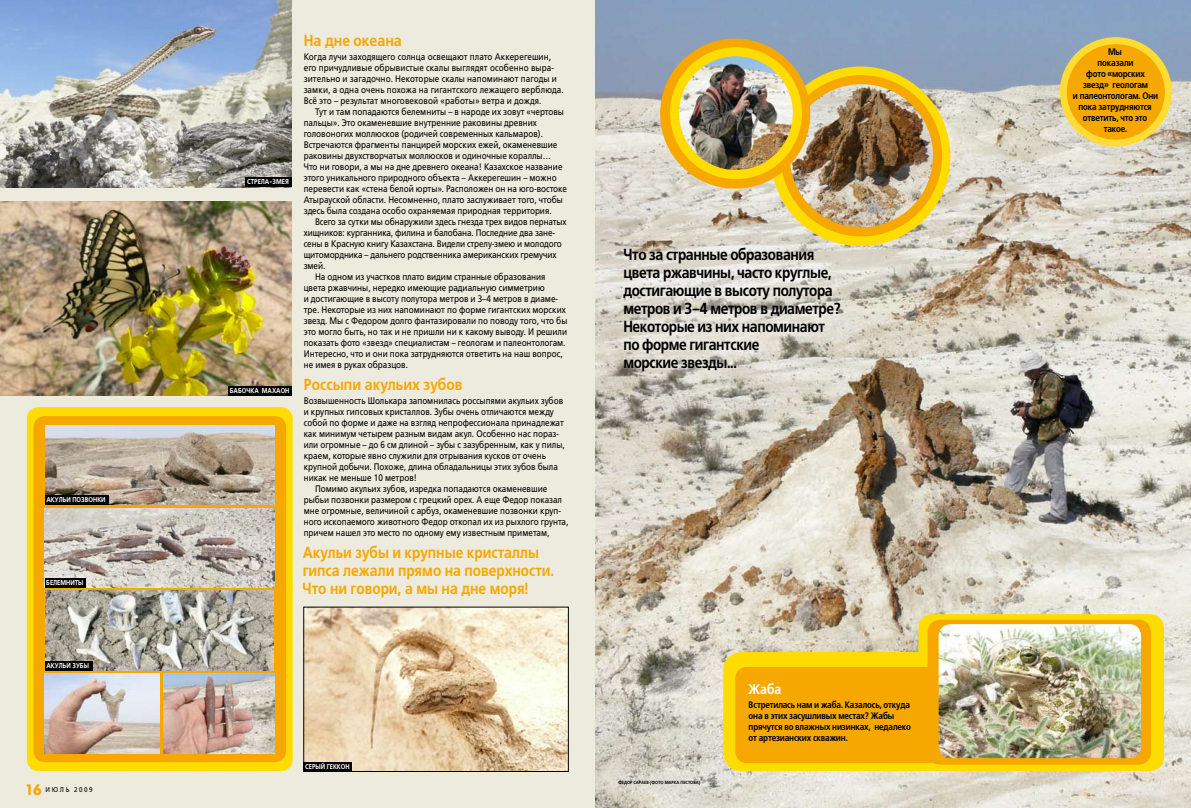
<style>
.page{position:relative;width:1191px;height:808px;background:#edebdd}
.page>*{position:absolute;margin:0;border:0;box-sizing:border-box;transform-origin:0 0}
.t1{font:700 16px/18px "Free Set C";letter-spacing:-.03em;color:#000;scale:.85 1}
.t2{font:700 16px/18px "Free Set C";color:#f6a800;scale:.85 1}
.t3{font:700 16px "Free Set C";color:#f6a800;scale:.86 1}
.t4{font:700 14px "Free Set C";color:#fff;scale:.85 1}
.t5{font:9.5px/11px "Free Set C";color:#000;scale:.86 1}
.t6{font:700 9.5px/11px "Free Set C";letter-spacing:-.02em;color:#000;scale:.84 1}
.t7{font:700 7px "Free Set C";color:#fff;scale:.85 1}
.t8{font:7px "Free Set C";letter-spacing:.25em;color:#000;scale:.9 1}
.t9{font:700 4.5px "Free Set C";letter-spacing:-.01em;color:#000;scale:.9 1}
.s1{font-family:"Sans Rounded";font-size:15px;color:#f6a800}
</style>
<div class="page">
<img style="left:595px;top:0;width:596px;height:808px">
<img style="left:0;top:0;width:292px;height:187px">
<div style="left:27px;top:407px;width:266px;height:364px;background:#ffdc00;border-radius:12px"></div>
<div style="left:33px;top:416px;width:253px;height:346px;background:#f6a800;border-radius:11px"></div>
<img style="left:45px;top:425px;width:229px;height:80px">
<img style="left:44px;top:674px;width:115px;height:79px">
<img style="left:45px;top:591px;width:228px;height:79px">
<img style="left:45px;top:508px;width:229px;height:79px">
<img style="left:164px;top:674px;width:110px;height:79px">
<img style="left:0;top:201px;width:292px;height:194px">
<img style="left:306px;top:609px;width:260px;height:160px">
<div style="left:610px;top:234px;width:240px;height:147px;background:#fff;opacity:.55"></div>
<div style="left:771px;top:67px;width:179px;height:179px;border:27px solid #ffdc00;border-radius:50%"></div>
<img style="left:785px;top:80px;width:152px;height:152px;border-radius:76px">
<div style="left:780px;top:75px;width:162px;height:161px;border:9px solid #f6a800;border-radius:50%"></div>
<div style="left:660px;top:39px;width:150px;height:150px;border:27px solid #f6a800;border-radius:50%"></div>
<img style="left:674px;top:52px;width:123px;height:123px;border-radius:61px">
<div style="left:670px;top:47px;width:132px;height:132px;border:9px solid #ffdc00;border-radius:50%"></div>
<div style="left:918px;top:614px;width:246px;height:157px;background:#ffdc00;border-radius:14px"></div>
<div style="left:723px;top:652px;width:237px;height:119px;background:#ffdc00;border-radius:19px"></div>
<div style="left:735px;top:667px;width:214px;height:96px;background:#f6a800;border-radius:12px"></div>
<div style="left:927px;top:620px;width:224px;height:145px;background:#f6a800;border-radius:13px"></div>
<img style="left:938px;top:624px;width:203px;height:134px">
<div style="left:1063px;top:41px;width:105px;height:102px;background:#f6a800;border-radius:50%"></div>
<div style="left:1059px;top:37px;width:112px;height:110px;border:7px solid #ffdc34;border-radius:50%"></div>
<div style="left:304px;top:762px;width:48px;height:9px;background:#000"></div>
<div style="left:246px;top:178px;width:46px;height:9px;background:#000"></div>
<div style="left:45px;top:495px;width:63px;height:10px;background:#000"></div>
<div style="left:228px;top:386px;width:64px;height:10px;background:#000"></div>
<div style="left:45px;top:661px;width:47px;height:9px;background:#000"></div>
<div style="left:45px;top:579px;width:41px;height:9px;background:#000"></div>
<p class="t7" style="left:46px;top:496px;width:71px">АКУЛЬИ ПОЗВОНКИ</p>
<p class="t7" style="left:46px;top:579px;width:45px">БЕЛЕМНИТЫ</p>
<p class="t7" style="left:46px;top:661px;width:51px">АКУЛЬИ ЗУБЫ</p>
<p class="t8" style="left:27px;top:786px;width:75px"><span class="s1">16</span> ИЮЛЬ 2009</p>
<p class="t7" style="left:247px;top:178px;width:50px">СТРЕЛА-ЗМ ЕЯ</p>
<p class="t7" style="left:230px;top:387px;width:35px">БАБОЧКАМАХА</p>
<p class="t7" style="left:281px;top:387px;width:11px">ОН</p>
<h1 class="t3" style="left:304px;top:32px;width:116px">На дне океана</h1>
<p class="t5" style="left:304px;top:51px;width:304px">КОГДА ЛУЧИ ЗАХОДЯЩЕГО СОЛНЦА ОСВЕЩАЮТ ПЛАТО АККЕРЕГЕШИН, ЕГО ПРИЧУДЛИВЫЕ ОБРЫВИСТЫЕ СКАЛЫ ВЫГЛЯДЯТ ОСОБЕННО ВЫРА-ЗИТЕЛЬНО И ЗАГАДОЧНО. НЕКОТОРЫЕ СКАЛЫ НАПОМИНАЮТ ПАГОДЫ И ЗАМКИ, А ОДНА ОЧЕНЬ ПОХОЖА НА ГИГАНТСКОГО ЛЕЖАЩЕГО ВЕРБЛЮДА.<br>ВСЁ ЭТО – РЕЗУЛЬТАТ МНОГОВЕКОВОЙ «РАБОТЫ» ВЕТРА И ДОЖДЯ.</p>
<p class="t5" style="left:304px;top:106px;width:307px;text-indent:11px">ТУТ И ТАМ ПОПАДАЮТСЯ БЕЛЕМНИТЫ – В НАРОДЕ ИХ ЗОВУТ «ЧЕРТОВЫ ПАЛЬЦЫ». ЭТО ОКАМЕНЕВШИЕ ВНУТРЕННИЕ РАКОВИНЫ ДРЕВНИХ ГОЛОВОНОГИХ МОЛЛЮСКОВ (РОДИЧЕЙ СОВРЕМЕННЫХ КАЛЬМАРОВ).<br>ВСТРЕЧАЮТСЯ ФРАГМЕНТЫ ПАНЦИРЕЙ МОРСКИХ ЕЖЕЙ, ОКАМЕНЕВШИЕ РАКОВИНЫ ДВУХСТВОРЧАТЫХ МОЛЛЮСКОВ И ОДИНОЧНЫЕ КОРАЛЛЫ… ЧТО НИ ГОВОРИ, А МЫ НА ДНЕ ДРЕВНЕГО ОКЕАНА! КАЗАХСКОЕ НАЗВАНИЕ ЭТОГО УНИКАЛЬНОГО ПРИРОДНОГО ОБЪЕКТА – АККЕРЕГЕШИН – МОЖНО ПЕРЕВЕСТИ КАК «СТЕНА БЕЛОЙ ЮРТЫ». РАСПОЛОЖЕН ОН НА ЮГО-ВОСТОКЕ АТЫРАУСКОЙ ОБЛАСТИ. НЕСОМНЕННО, ПЛАТО ЗАСЛУЖИВАЕТ ТОГО, ЧТОБЫ ЗДЕСЬ БЫЛА СОЗДАНА ОСОБО ОХРАНЯЕМАЯ ПРИРОДНАЯ ТЕРРИТОРИЯ.</p>
<p class="t5" style="left:315px;top:216px;width:294px">ВСЕГО ЗА СУТКИ МЫ ОБНАРУЖИЛИ ЗДЕСЬ ГНЕЗДА ТРЕХ ВИДОВ ПЕРНАТЫХ</p>
<p class="t5" style="left:304px;top:227px;width:294px">ХИЩНИКОВ: КУРГАННИКА, ФИЛИНА И БАЛОБАНА. ПОСЛЕДНИЕ ДВА ЗАНЕ-</p>
<p class="t5" style="left:304px;top:238px;width:301px">СЕНЫ В КРАСНУЮ КНИГУ КАЗАХСТАНА. ВИДЕЛИ СТРЕЛУ-ЗМЕЮ И МОЛОДОГО</p>
<p class="t5" style="left:304px;top:249px;width:295px">ЩИТОМОРДНИКА – ДАЛЬНЕГО РОДСТВЕННИКА АМЕРИКАНСКИХ ГРЕМУЧИХ</p>
<p class="t5" style="left:304px;top:260px;width:27px">ЗМЕЙ.</p>
<p class="t5" style="left:315px;top:271px;width:269px">НА ОДНОМ ИЗ УЧАСТКОВ ПЛАТО ВИДИМ СТРАННЫЕ ОБРАЗОВАНИЯ</p>
<p class="t5" style="left:304px;top:282px;width:282px">ЦВЕТА РЖАВЧИНЫ, НЕРЕДКО ИМЕЮЩИЕ РАДИАЛЬНУЮ СИММЕТРИЮ</p>
<p class="t5" style="left:304px;top:293px;width:297px">И ДОСТИГАЮЩИЕ В ВЫСОТУ ПОЛУТОРА МЕТРОВ И 3–4 МЕТРОВ В ДИАМЕ-</p>
<p class="t5" style="left:304px;top:304px;width:306px">ТРЕ. НЕКОТОРЫЕ ИЗ НИХ НАПОМИНАЮТ ПО ФОРМЕ ГИГАНТСКИХ МОРСКИХ</p>
<p class="t5" style="left:304px;top:315px;width:308px">ЗВЕЗД. МЫ С ФЕДОРОМ ДОЛГО ФАНТАЗИРОВАЛИ ПО ПОВОДУ ТОГО, ЧТО БЫ</p>
<p class="t5" style="left:304px;top:326px;width:308px">ЭТО МОГЛО БЫТЬ, НО ТАК И НЕ ПРИШЛИ НИ К КАКОМУ ВЫВОДУ. И РЕШИЛИ</p>
<p class="t5" style="left:304px;top:337px;width:306px">ПОКАЗАТЬ ФОТО «ЗВЕЗД» СПЕЦИАЛИСТАМ – ГЕОЛОГАМ И ПАЛЕОНТОЛОГАМ.</p>
<p class="t5" style="left:304px;top:348px;width:303px">И НТЕРЕСНО, ЧТО И ОНИ ПОКА ЗАТРУДНЯЮТСЯ ОТВЕТИТЬ НА НАШ ВОПРОС,</p>
<p class="t5" style="left:304px;top:359px;width:123px">НЕ ИМЕЯ В РУКАХ ОБРАЗЦОВ.</p>
<h1 class="t3" style="left:304px;top:375px;width:186px">Россыпи акульих зубов</h1>
<p class="t5" style="left:304px;top:395px;width:303px">ВОЗВЫШЕННОСТЬ ШОЛЬКАРА ЗАПОМНИЛАСЬ РОССЫПЯМИ АКУЛЬИХ ЗУБОВ</p>
<p class="t5" style="left:304px;top:406px;width:292px">И КРУПНЫХ ГИПСОВЫХ КРИСТАЛЛОВ. ЗУБЫ ОЧЕНЬ ОТЛИЧАЮТСЯ МЕЖДУ</p>
<p class="t5" style="left:304px;top:417px;width:304px">СОБОЙ ПО ФОРМЕ И ДАЖЕ НА ВЗГЛЯД НЕПРОФЕССИОНАЛА ПРИНАДЛЕЖАТ</p>
<p class="t5" style="left:304px;top:428px;width:299px">КАК МИНИМУМ ЧЕТЫРЕМ РАЗНЫМ ВИДАМ АКУЛ. ОСОБЕННО НАС ПОРАЗ-</p>
<p class="t5" style="left:304px;top:439px;width:305px">ИЛИ ОГРОМНЫЕ – ДО 6 СМ ДЛИНОЙ – ЗУБЫ С ЗАЗУБРЕННЫМ, КАК У ПИЛЫ,</p>
<p class="t5" style="left:304px;top:450px;width:283px">КРАЕМ, КОТОРЫЕ ЯВНО СЛУЖИЛИ ДЛЯ ОТРЫВАНИЯ КУСКОВ ОТ ОЧЕНЬ</p>
<p class="t5" style="left:304px;top:461px;width:297px">КРУПНОЙ ДОБЫЧИ. ПОХОЖЕ, ДЛИНА ОБЛАДАЛЬНИЦЫ ЭТИХ ЗУБОВ БЫЛА</p>
<p class="t5" style="left:304px;top:472px;width:133px">НИКАК НЕ МЕНЬШЕ 10 МЕТРОВ!</p>
<p class="t5" style="left:315px;top:483px;width:271px">ПОМИМО АКУЛЬИХ ЗУБОВ, ИЗРЕДКА ПОПАДАЮТСЯ ОКАМЕНЕВШИЕ</p>
<p class="t5" style="left:304px;top:494px;width:302px">РЫБЬИ ПОЗВОНКИ РАЗМЕРОМ С ГРЕЦКИЙ ОРЕХ. А ЕЩЕ ФЕДОР ПОКАЗАЛ</p>
<p class="t5" style="left:304px;top:505px;width:301px">МНЕ ОГРОМНЫЕ, ВЕЛИЧИНОЙ С АРБУЗ, ОКАМЕНЕВШИЕ ПОЗВОНКИ КРУП-</p>
<p class="t5" style="left:304px;top:516px;width:309px">НОГО ИСКОПАЕМОГО ЖИВОТНОГО ФЕДОР ОТКОПАЛ ИХ ИЗ РЫХЛОГО ГРУНТА,</p>
<p class="t5" style="left:304px;top:527px;width:287px">ПРИЧЕМ НАШЕЛ ЭТО МЕСТО ПО ОДНОМУ ЕМУ ИЗВЕСТНЫМ ПРИМЕТАМ,</p>
<h1 class="t2" style="left:303px;top:544px;width:297px">Акульи зубы и крупные кристаллы гипса лежали прямо на поверхности.<br>Что ни говори, а мы на дне моря!</h1>
<p class="t7" style="left:305px;top:762px;width:53px">СЕРЫЙ ГЕККОН</p>
<h1 class="t1" style="left:623px;top:246px;width:257px">Что за странные образования цвета ржавчины, часто круглые, достигающие в высоту полутора метров и 3–4 метров в диаметре?<br>Некоторые из них напоминают по форме гигантские<br>морские звезды...</h1>
<p class="t9" style="left:618px;top:780px;width:14px">ФедорС</p>
<p class="t9" style="left:636px;top:780px;width:73px">араев (фото марка пестова)</p>
<h2 class="t4" style="left:748px;top:681px;width:40px">Жаба</h2>
<p class="t6" style="left:748px;top:699px;width:195px">Встретилась нам и жаба. Казалось, откуда она в этих засушливых местах? Жабы прячутся во влажных низинках, недалеко от артезианских скважин.</p>
<p class="t6" style="left:1072px;top:47px;width:103px;text-align:center">Мы<br>показали<br>фото «морских звезд» геологам<br>и палеонтологам. Они пока затрудняются ответить, что это такое.</p>
</div>
